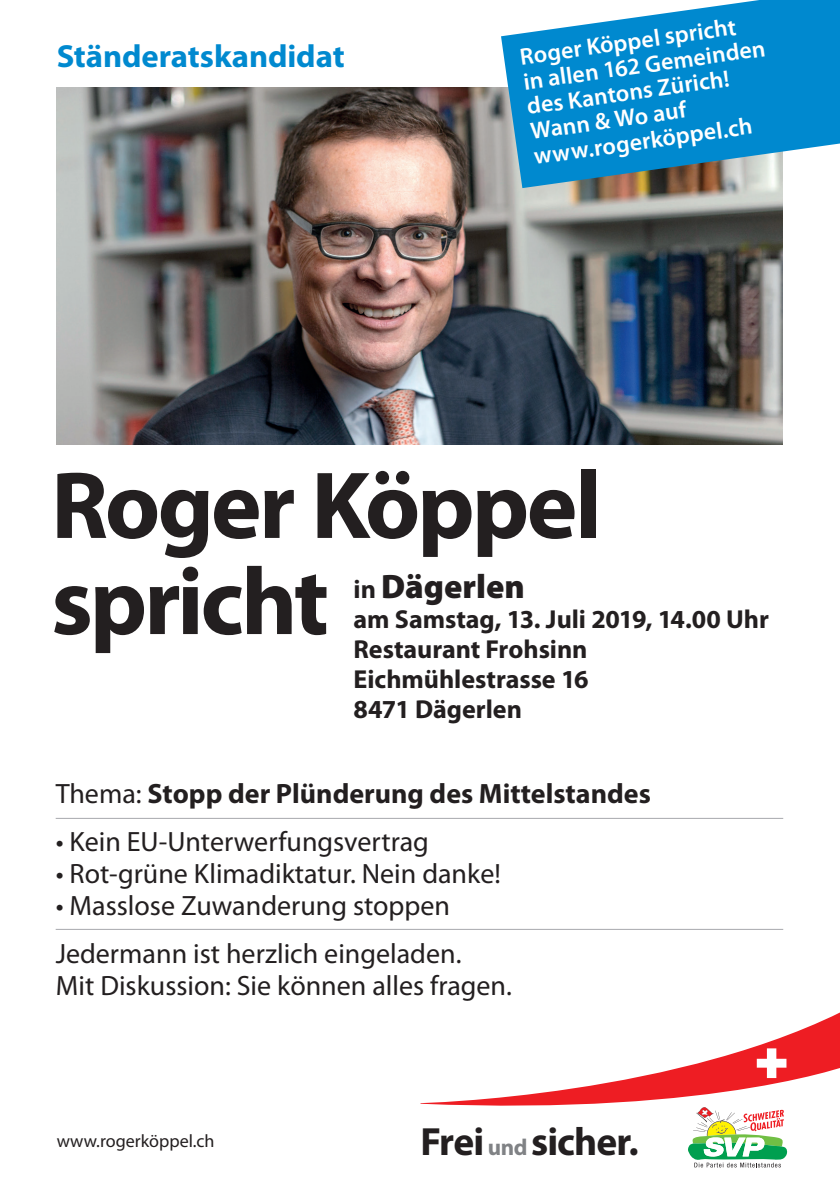
<style>
.page{position:relative;width:840px;height:1191px;background:#fff}
.page>*{position:absolute;margin:0;border:0;box-sizing:border-box;transform-origin:0 0}
.t1{font:700 96px/96px "Myriad Pro";letter-spacing:-.03em;color:#231f20}
.t2{font:700 39.4px "Myriad Pro";letter-spacing:-.025em;color:#231f20}
.t3{font:900 34px "Myriad Pro";color:#231f20}
.t4{font:700 32px "Myriad Pro";letter-spacing:-.005em;color:#0089cf}
.t5{font:28px/48px "Myriad Pro";color:#231f20}
.t6{font:700 28px "Myriad Pro";color:#231f20}
.t7{font:700 26px/30px "Myriad Pro";color:#231f20}
.t8{font:600 23.8px/25px "Myriad Pro";color:#fff}
.t9{font:18px "Myriad Pro";color:#231f20}
.s1{font-weight:700;font-size:26px}
.s2{font-weight:400}
.s3{font-size:23px;color:#808285}
</style>
<div class="page">
<svg style="left:688px;top:1116px;width:99px;height:51px"></svg>
<svg style="left:420px;top:1013px;width:419px;height:103px"></svg>
<svg style="left:756px;top:1048px;width:30px;height:30px"></svg>
<img style="left:57px;top:87px;width:725px;height:357px">
<svg style="left:500px;top:0;width:339px;height:188px;background:#2d97cd"></svg>
<hr style="left:56px;top:818px;width:726px;height:1px;background:#a8a9ad">
<hr style="left:56px;top:929px;width:726px;height:1px;background:#a8a9ad">
<p class="t4" style="left:57px;top:35px;width:289px">Ständeratskandidat</p>
<p class="t8" style="left:518px;top:44px;width:245px;rotate:-8deg">Roger Köppel spricht<br>in allen 162 Gemeinden des Kantons Zürich!<br>Wann &amp; Wo auf www.rogerköppel.ch</p>
<h1 class="t1" style="left:51px;top:454px;width:551px">Roger Köppel spricht</h1>
<p class="t3" style="left:353px;top:563px;width:173px"><span class="s1">in</span> Dägerlen</p>
<p class="t7" style="left:353px;top:603px;width:416px">am Samstag, 13. Juli 2019, 14.00 Uhr<br>Restaurant Frohsinn<br>Eichmühlestrasse 16<br>8471 Dägerlen</p>
<p class="t6" style="left:56px;top:775px;width:596px"><span class="s2">Thema:</span> Stopp der Plünderung des Mittelstandes</p>
<p class="t5" style="left:56px;top:817px;width:374px">• Kein EU-Unterwerfungsvertrag</p>
<p class="t5" style="left:56px;top:849px;width:446px">• Rot-grüne Klimadiktatur. Nein danke!</p>
<p class="t5" style="left:56px;top:881px;width:407px">• Masslose Zuwanderung stoppen<br>Jedermann ist herzlich eingeladen.</p>
<p class="t5" style="left:56px;top:961px;width:457px">Mit Diskussion: Sie können alles fragen.</p>
<p class="t9" style="left:57px;top:1130px;width:159px">www.rogerköppel.ch</p>
<h2 class="t2" style="left:420px;top:1116px;width:220px">Frei <span class="s3">und</span> sicher.</h2>
</div>
